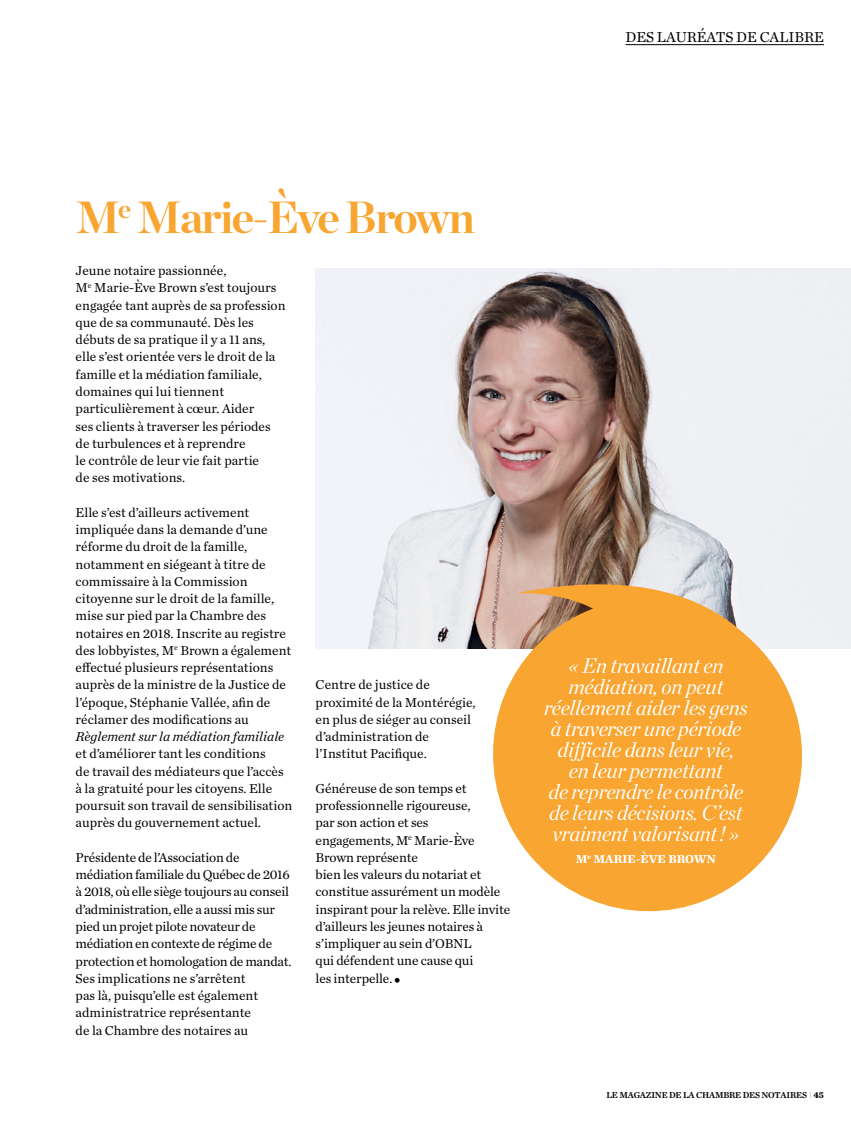
<style>
.page{position:relative;width:851px;height:1121px;background:#fff}
.page>*{position:absolute;margin:0;border:0;box-sizing:border-box;transform-origin:0 0}
.t1{font:700 45px "Chronicle Display";letter-spacing:-.04em;color:#f8a531}
.t2{font:italic 21px/21px "Chronicle Display";letter-spacing:-.01em;color:#fff;text-align:center}
.t3{font:15px "Chronicle Text G1";color:#000}
.t4{font:13.5px/17.2px "Chronicle Text G1";color:#000}
.t5{font:13.5px/17.2px "Chronicle Text G1";letter-spacing:-.02em;color:#000}
.t6{font:italic 13.5px "Chronicle Text G1";color:#000}
.t7{font:700 12px "Chronicle Text G1";color:#fff}
.t8{font:9px "Chronicle Text G1 Semi";letter-spacing:-.02em;color:#000}
.s1{font-family:"Helvetica Neue LT Std";font-weight:200;font-size:8.25px}
.s2{font-family:"Chronicle Text G1";font-weight:700}
</style>
<div class="page">
<hr style="left:625px;top:44px;width:199px;height:1px;background:#000">
<svg style="left:395px;top:977px;width:4px;height:5px"></svg>
<img style="left:315px;top:268px;width:535px;height:380px">
<svg style="left:474px;top:579px;width:347px;height:333px;fill:#f8a531"></svg>
<svg style="left:516px;top:550px;width:258px;height:176px;fill:#f8a531"></svg>
<p class="t3" style="left:625px;top:26px;width:200px">DES LAURÉATS DE CALIBRE</p>
<h1 class="t1" style="left:76px;top:181px;width:401px">M<sup>e</sup> Marie-Ève Brown</h1>
<p class="t4" style="left:76px;top:261px;width:211px">Jeune notaire passionnée,<br>M<sup>e</sup> Marie-Ève Brown s’est toujours engagée tant auprès de sa profession que de sa communauté. Dès les débuts de sa pratique il y a 11 ans, elle s’est orientée vers le droit de la famille et la médiation familiale, domaines qui lui tiennent particulièrement à cœur. Aider<br>ses clients à traverser les périodes de turbulences et à reprendre<br>le contrôle de leur vie fait partie<br>de ses motivations.</p>
<p class="t4" style="left:76px;top:503px;width:217px">Elle s’est d’ailleurs activement impliquée dans la demande d’une réforme du droit de la famille, notamment en siégeant à titre de commissaire à la Commission citoyenne sur le droit de la famille, mise sur pied par la Chambre des notaires en 2018. Inscrite au registre des lobbyistes, M<sup>e</sup> Brown a également effectué plusieurs représentations auprès de la ministre de la Justice de l’époque, Stéphanie Vallée, afin de réclamer des modifications au</p>
<p class="t6" style="left:76px;top:728px;width:210px">Règlement sur la médiation familiale</p>
<p class="t4" style="left:76px;top:744px;width:218px">et d’améliorer tant les conditions<br>de travail des médiateurs que l’accès à la gratuité pour les citoyens. Elle poursuit son travail de sensibilisation auprès du gouvernement actuel.</p>
<p class="t5" style="left:76px;top:848px;width:217px">Présidente de l’Association de médiation familiale du Québec de 2016 à 2018, où elle siège toujours au conseil d’administration, elle a aussi mis sur pied un projet pilote novateur de médiation en contexte de régime de protection et homologation de mandat.<br>Ses implications ne s’arrêtent<br>pas là, puisqu’elle est également administratrice représentante<br>de la Chambre des notaires au</p>
<p class="t4" style="left:315px;top:675px;width:161px">Centre de justice de proximité de la Montérégie, en plus de siéger au conseil d’administration de l’Institut Pacifique.</p>
<p class="t4" style="left:315px;top:779px;width:196px">Généreuse de son temps et professionnelle rigoureuse,<br>par son action et ses<br>engagements, M<sup>e</sup> Marie-Ève<br>Brown représente<br>bien les valeurs du notariat et constitue assurément un modèle inspirant pour la relève. Elle invite d’ailleurs les jeunes notaires à s’impliquer au sein d’OBNL<br>qui défendent une cause qui<br>les interpelle.</p>
<h2 class="t2" style="left:544px;top:653px;width:205px">« En travaillant en médiation, on peut réellement aider les gens à traverser une période difficile dans leur vie,<br>en leur permettant<br>de reprendre le contrôle de leurs décisions. C’est vraiment valorisant ! »</h2>
<p class="t7" style="left:576px;top:849px;width:141px">M<sup>e</sup> MARIE-ÈVE BROWN</p>
<p class="t8" style="left:606px;top:1088px;width:219px">LE MAGAZINE DE LA CHAMBRE DES NOTAIRES <span class="s1">I</span> <span class="s2">45</span></p>
</div>
